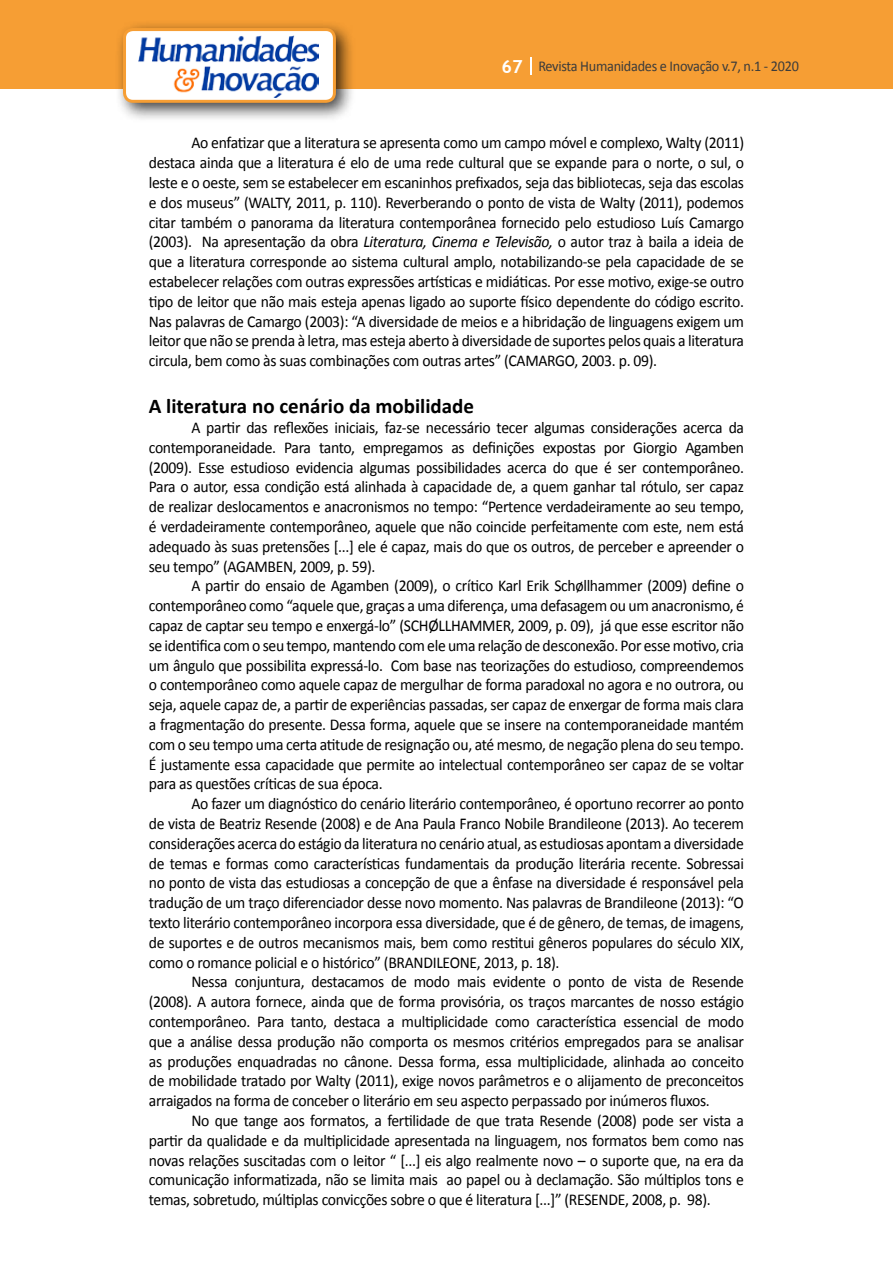
<style>
.page{position:relative;width:893px;height:1263px;background:#fff}
.page>*{position:absolute;margin:0;border:0;box-sizing:border-box;transform-origin:0 0}
.t1{font:700 21px "Calibri";color:#000}
.t2{font:16.5px/19.8px "Calibri";letter-spacing:-.02em;color:#000;text-align:justify;scale:.95 1}
.t3{font:15px "Calibri";letter-spacing:-.02em;color:#3c3c3b;scale:.95 1}
.s1{font-family:"Trebuchet MS";font-weight:700;font-size:18px;color:#fff}
.s2{font-style:italic}
</style>
<div class="page">
<div style="left:0;top:0;width:893px;height:88px;background:#f69e34"></div>
<svg style="left:530px;top:57px;width:2px;height:18px"></svg>
<div style="left:115px;top:20px;width:241px;height:103px;background:#000;opacity:.75"></div>
<div style="left:125px;top:30px;width:209px;height:71px;background:#fff;border-radius:9px"></div>
<img style="left:138px;top:35px;width:181px;height:62px">
<div style="left:123px;top:28px;width:213px;height:75px;border:3px solid #f69e34;border-radius:9px"></div>
<p class="t3" style="left:501px;top:57px;width:315px"><span class="s1">67</span> Revista Humanidades e Inovação v.7, n.1 - 2020</p>
<p class="t2" style="left:149px;top:133px;width:628px;text-indent:43px">Ao enfatizar que a literatura se apresenta como um campo móvel e complexo, Walty (2011) destaca ainda que a literatura é elo de uma rede cultural que se expande para o norte, o sul, o leste e o oeste, sem se estabelecer em escaninhos prefixados, seja das bibliotecas, seja das escolas e dos museus” (WALTY, 2011, p. 110). Reverberando o ponto de vista de Walty (2011), podemos citar também o panorama da literatura contemporânea fornecido pelo estudioso Luís Camargo (2003). Na apresentação da obra <span class="s2">Literatura, Cinema e Televisão,</span> o autor traz à baila a ideia de que a literatura corresponde ao sistema cultural amplo, notabilizando-se pela capacidade de se estabelecer relações com outras expressões artísticas e midiáticas. Por esse motivo, exige-se outro tipo de leitor que não mais esteja apenas ligado ao suporte físico dependente do código escrito.<br>Nas palavras de Camargo (2003): “A diversidade de meios e a hibridação de linguagens exigem um leitor que não se prenda à letra, mas esteja aberto à diversidade de suportes pelos quais a literatura circula, bem como às suas combinações com outras artes” (CAMARGO, 2003. p. 09).</p>
<p class="t1" style="left:149px;top:391px;width:327px">A literatura no cenário da mobilidade</p>
<p class="t2" style="left:149px;top:418px;width:628px;text-indent:43px">A partir das reflexões iniciais, faz-se necessário tecer algumas considerações acerca da contemporaneidade. Para tanto, empregamos as definições expostas por Giorgio Agamben (2009). Esse estudioso evidencia algumas possibilidades acerca do que é ser contemporâneo.<br>Para o autor, essa condição está alinhada à capacidade de, a quem ganhar tal rótulo, ser capaz de realizar deslocamentos e anacronismos no tempo: “Pertence verdadeiramente ao seu tempo, é verdadeiramente contemporâneo, aquele que não coincide perfeitamente com este, nem está adequado às suas pretensões [...] ele é capaz, mais do que os outros, de perceber e apreender o seu tempo” (AGAMBEN, 2009, p. 59).</p>
<p class="t2" style="left:149px;top:576px;width:628px;text-indent:43px">A partir do ensaio de Agamben (2009), o crítico Karl Erik Schøllhammer (2009) define o contemporâneo como “aquele que, graças a uma diferença, uma defasagem ou um anacronismo, é capaz de captar seu tempo e enxergá-lo” (SCHØLLHAMMER, 2009, p. 09), já que esse escritor não se identifica com o seu tempo, mantendo com ele uma relação de desconexão. Por esse motivo, cria um ângulo que possibilita expressá-lo. Com base nas teorizações do estudioso, compreendemos o contemporâneo como aquele capaz de mergulhar de forma paradoxal no agora e no outrora, ou seja, aquele capaz de, a partir de experiências passadas, ser capaz de enxergar de forma mais clara a fragmentação do presente. Dessa forma, aquele que se insere na contemporaneidade mantém com o seu tempo uma certa atitude de resignação ou, até mesmo, de negação plena do seu tempo.<br>É justamente essa capacidade que permite ao intelectual contemporâneo ser capaz de se voltar para as questões críticas de sua época.</p>
<p class="t2" style="left:149px;top:794px;width:628px;text-indent:43px">Ao fazer um diagnóstico do cenário literário contemporâneo, é oportuno recorrer ao ponto de vista de Beatriz Resende (2008) e de Ana Paula Franco Nobile Brandileone (2013). Ao tecerem considerações acerca do estágio da literatura no cenário atual, as estudiosas apontam a diversidade de temas e formas como características fundamentais da produção literária recente. Sobressai no ponto de vista das estudiosas a concepção de que a ênfase na diversidade é responsável pela tradução de um traço diferenciador desse novo momento. Nas palavras de Brandileone (2013): “O texto literário contemporâneo incorpora essa diversidade, que é de gênero, de temas, de imagens, de suportes e de outros mecanismos mais, bem como restitui gêneros populares do século XIX, como o romance policial e o histórico” (BRANDILEONE, 2013, p. 18).</p>
<p class="t2" style="left:149px;top:972px;width:628px;text-indent:43px">Nessa conjuntura, destacamos de modo mais evidente o ponto de vista de Resende (2008). A autora fornece, ainda que de forma provisória, os traços marcantes de nosso estágio contemporâneo. Para tanto, destaca a multiplicidade como característica essencial de modo que a análise dessa produção não comporta os mesmos critérios empregados para se analisar as produções enquadradas no cânone. Dessa forma, essa multiplicidade, alinhada ao conceito de mobilidade tratado por Walty (2011), exige novos parâmetros e o alijamento de preconceitos arraigados na forma de conceber o literário em seu aspecto perpassado por inúmeros fluxos.</p>
<p class="t2" style="left:149px;top:1111px;width:628px;text-indent:43px">No que tange aos formatos, a fertilidade de que trata Resende (2008) pode ser vista a partir da qualidade e da multiplicidade apresentada na linguagem, nos formatos bem como nas novas relações suscitadas com o leitor “ [...] eis algo realmente novo – o suporte que, na era da comunicação informatizada, não se limita mais ao papel ou à declamação. São múltiplos tons e temas, sobretudo, múltiplas convicções sobre o que é literatura [...]” (RESENDE, 2008, p. 98).</p>
</div>
